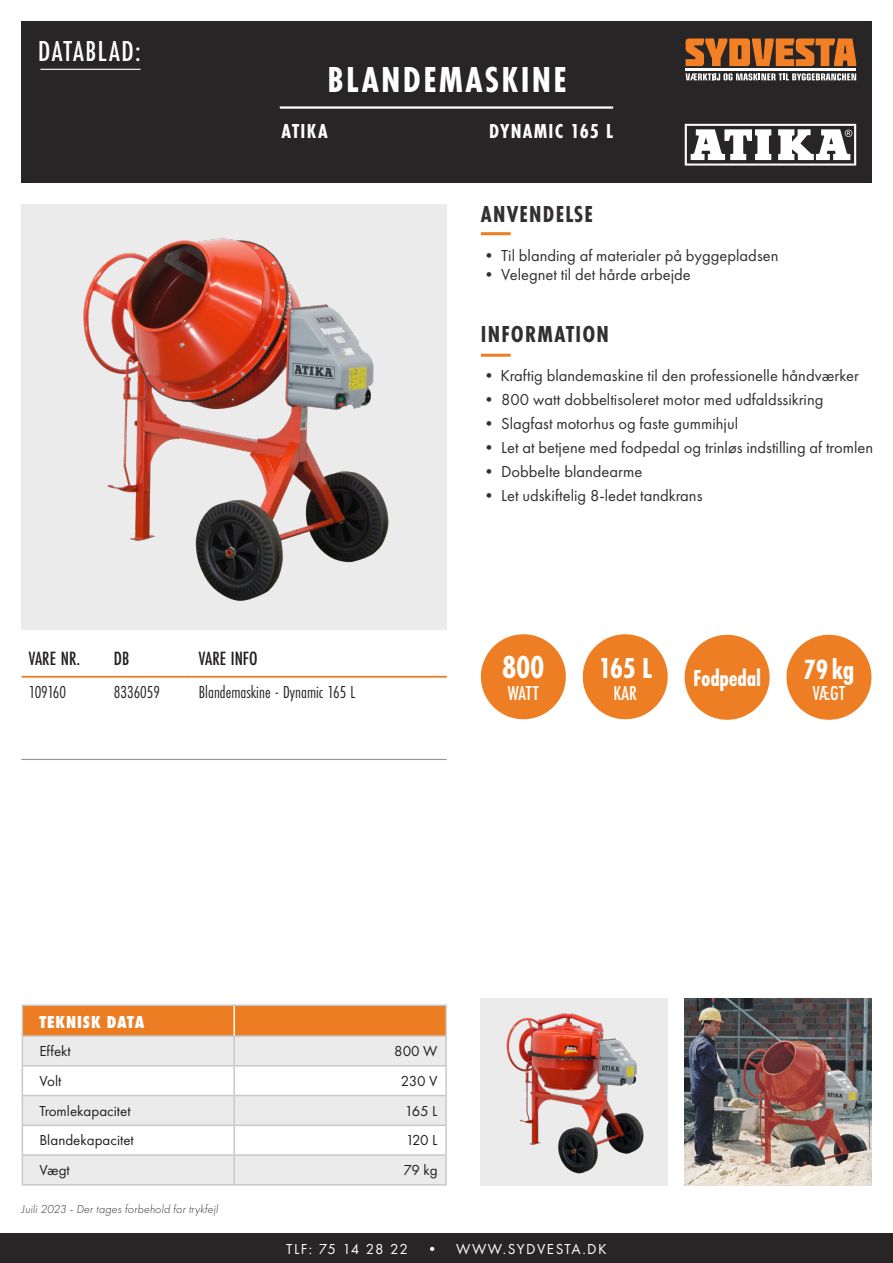
<style>
.page{position:relative;width:893px;height:1263px;background:#fff}
.page>*{position:absolute;margin:0;border:0;box-sizing:border-box;transform-origin:0 0}
.t1{font:700 37.5px "Futura PT Cond";letter-spacing:.06em;color:#fff}
.t2{font:700 33px "Futura PT Cond";color:#fff}
.t3{font:500 30px "Futura PT Cond";letter-spacing:.05em;color:#fff}
.t4{font:700 30px "Futura PT Cond";color:#fff}
.t5{font:700 28.8px "Futura PT Cond";color:#fff}
.t6{font:700 24px "Futura PT Cond";letter-spacing:.05em;color:#312f30}
.t7{font:700 24px "Futura PT Cond";letter-spacing:-.01em;color:#fff}
.t8{font:700 21px "Futura PT Cond";letter-spacing:.06em;color:#fff}
.t9{font:500 21px "Futura PT Cond";color:#fff}
.t10{font:500 19.95px "Futura PT Cond";color:#231f20}
.t11{font:18px "Futura PT Cond";color:#231f20}
.t12{font:800 18px "Futura PT Cond";letter-spacing:.05em;color:#fff}
.t13{font:16.5px "Futura PT";color:#312f30}
.t14{font:15px "Futura PT";color:#231f20}
.t15{font:15px "Futura PT";letter-spacing:.1em;color:#fff}
.t16{font:italic 300 12px "Futura PT";letter-spacing:.015em;color:#312f30}
</style>
<div class="page">
<hr style="left:22px;top:676px;width:85px;height:2px;background:#ec7d23">
<hr style="left:107px;top:676px;width:85px;height:2px;background:#ec7d23">
<hr style="left:192px;top:676px;width:255px;height:2px;background:#ec7d23">
<img style="left:22px;top:205px;width:425px;height:425px">
<div style="left:21px;top:21px;width:851px;height:162px;background:#282526"></div>
<div style="left:0;top:1233px;width:893px;height:30px;background:#282526"></div>
<hr style="left:280px;top:106px;width:333px;height:3px;background:#fff">
<hr style="left:481px;top:232px;width:30px;height:3px;background:#ec7d23">
<hr style="left:481px;top:354px;width:30px;height:3px;background:#ec7d23">
<svg style="left:686px;top:38px;width:170px;height:28px"></svg>
<svg style="left:686px;top:73px;width:170px;height:8px"></svg>
<hr style="left:686px;top:69px;width:170px;height:2px;background:#fff">
<hr style="left:21px;top:759px;width:426px;height:1px;background:#939598">
<hr style="left:40px;top:69px;width:100px;height:1px;background:#fff">
<img style="left:685px;top:999px;width:187px;height:187px">
<img style="left:481px;top:999px;width:187px;height:186px">
<svg style="left:685px;top:124px;width:171px;height:42px"></svg>
<hr style="left:22px;top:1004px;width:212px;height:2px;background:#c7c8ca">
<hr style="left:234px;top:1004px;width:213px;height:2px;background:#c7c8ca">
<hr style="left:445px;top:1006px;width:2px;height:29px;background:#c7c8ca">
<hr style="left:234px;top:1035px;width:213px;height:2px;background:#c7c8ca">
<hr style="left:445px;top:1037px;width:2px;height:28px;background:#c7c8ca">
<hr style="left:234px;top:1065px;width:213px;height:1px;background:#c7c8ca">
<hr style="left:445px;top:1066px;width:2px;height:29px;background:#c7c8ca">
<hr style="left:234px;top:1095px;width:213px;height:1px;background:#c7c8ca">
<hr style="left:445px;top:1096px;width:2px;height:28px;background:#c7c8ca">
<hr style="left:234px;top:1124px;width:213px;height:2px;background:#c7c8ca">
<hr style="left:445px;top:1126px;width:2px;height:28px;background:#c7c8ca">
<svg style="left:22px;top:1005px;width:424px;height:179px"></svg>
<hr style="left:234px;top:1154px;width:213px;height:2px;background:#c7c8ca">
<hr style="left:233px;top:1156px;width:2px;height:28px;background:#c7c8ca">
<hr style="left:445px;top:1156px;width:2px;height:28px;background:#c7c8ca">
<hr style="left:22px;top:1184px;width:212px;height:1px;background:#c7c8ca">
<hr style="left:234px;top:1184px;width:213px;height:1px;background:#c7c8ca">
<hr style="left:233px;top:1006px;width:2px;height:29px;background:#fff">
<div style="left:583px;top:634px;width:85px;height:85px;background:#ee7e23;border-radius:50%"></div>
<div style="left:481px;top:634px;width:85px;height:85px;background:#ee7e23;border-radius:50%"></div>
<div style="left:685px;top:635px;width:85px;height:85px;background:#ee7e23;border-radius:50%"></div>
<div style="left:786px;top:635px;width:85px;height:85px;background:#ee7e23;border-radius:50%"></div>
<p class="t3" style="left:38px;top:34px;width:104px">DATABLAD:</p>
<p class="t1" style="left:327px;top:58px;width:241px">BLANDEMASKINE</p>
<p class="t8" style="left:282px;top:119px;width:48px">ATIKA</p>
<p class="t8" style="left:489px;top:119px;width:125px">DYNAMIC 165 L</p>
<p class="t6" style="left:481px;top:200px;width:114px">ANVENDELSE</p>
<p class="t13" style="left:481px;top:245px;width:299px">• Til blanding af materialer på byggepladsen</p>
<p class="t13" style="left:481px;top:265px;width:211px">• Velegnet til det hårde arbejde</p>
<p class="t6" style="left:481px;top:320px;width:130px">INFORMATION</p>
<p class="t13" style="left:481px;top:366px;width:380px">• Kraftig blandemaskine til den professionelle håndværker</p>
<p class="t13" style="left:481px;top:390px;width:344px">• 800 watt dobbeltisoleret motor med udfaldssikring</p>
<p class="t13" style="left:481px;top:414px;width:259px">• Slagfast motorhus og faste gummihjul</p>
<p class="t13" style="left:481px;top:438px;width:394px">• Let at betjene med fodpedal og trinløs indstilling af tromlen</p>
<p class="t13" style="left:481px;top:462px;width:163px">• Dobbelte blandearme</p>
<p class="t13" style="left:481px;top:486px;width:223px">• Let udskiftelig 8-ledet tandkrans</p>
<p class="t10" style="left:29px;top:646px;width:53px">VARE NR.</p>
<p class="t10" style="left:114px;top:646px;width:17px">DB</p>
<p class="t10" style="left:199px;top:646px;width:60px">VARE INFO</p>
<p class="t11" style="left:29px;top:681px;width:39px">109160</p>
<p class="t11" style="left:114px;top:681px;width:48px">8336059</p>
<p class="t11" style="left:199px;top:681px;width:158px">Blandemaskine - Dynamic 165 L</p>
<p class="t2" style="left:502px;top:648px;width:44px">800</p>
<p class="t9" style="left:508px;top:680px;width:32px">WATT</p>
<p class="t4" style="left:598px;top:651px;width:55px">165 L</p>
<p class="t9" style="left:614px;top:681px;width:25px">KAR</p>
<p class="t7" style="left:693px;top:664px;width:69px">Fodpedal</p>
<p class="t5" style="left:804px;top:653px;width:52px">79 kg</p>
<p class="t9" style="left:813px;top:680px;width:34px">VÆGT</p>
<p class="t12" style="left:39px;top:1011px;width:107px">TEKNISK DATA</p>
<p class="t14" style="left:39px;top:1042px;width:33px">Effekt</p>
<p class="t14" style="left:394px;top:1042px;width:45px">800 W</p>
<p class="t14" style="left:39px;top:1072px;width:24px">Volt</p>
<p class="t14" style="left:401px;top:1072px;width:38px">230 V</p>
<p class="t14" style="left:39px;top:1101px;width:93px">Tromlekapacitet</p>
<p class="t14" style="left:405px;top:1101px;width:34px">165 L</p>
<p class="t14" style="left:39px;top:1131px;width:96px">Blandekapacitet</p>
<p class="t14" style="left:406px;top:1131px;width:33px">120 L</p>
<p class="t14" style="left:39px;top:1161px;width:32px">Vægt</p>
<p class="t14" style="left:404px;top:1161px;width:36px">79 kg</p>
<p class="t16" style="left:22px;top:1202px;width:198px">Juili 2023 - Der tages forbehold for trykfejl</p>
<p class="t15" style="left:286px;top:1240px;width:322px">TLF: 75 14 28 22 • WWW.SYDVESTA.DK</p>
</div>
